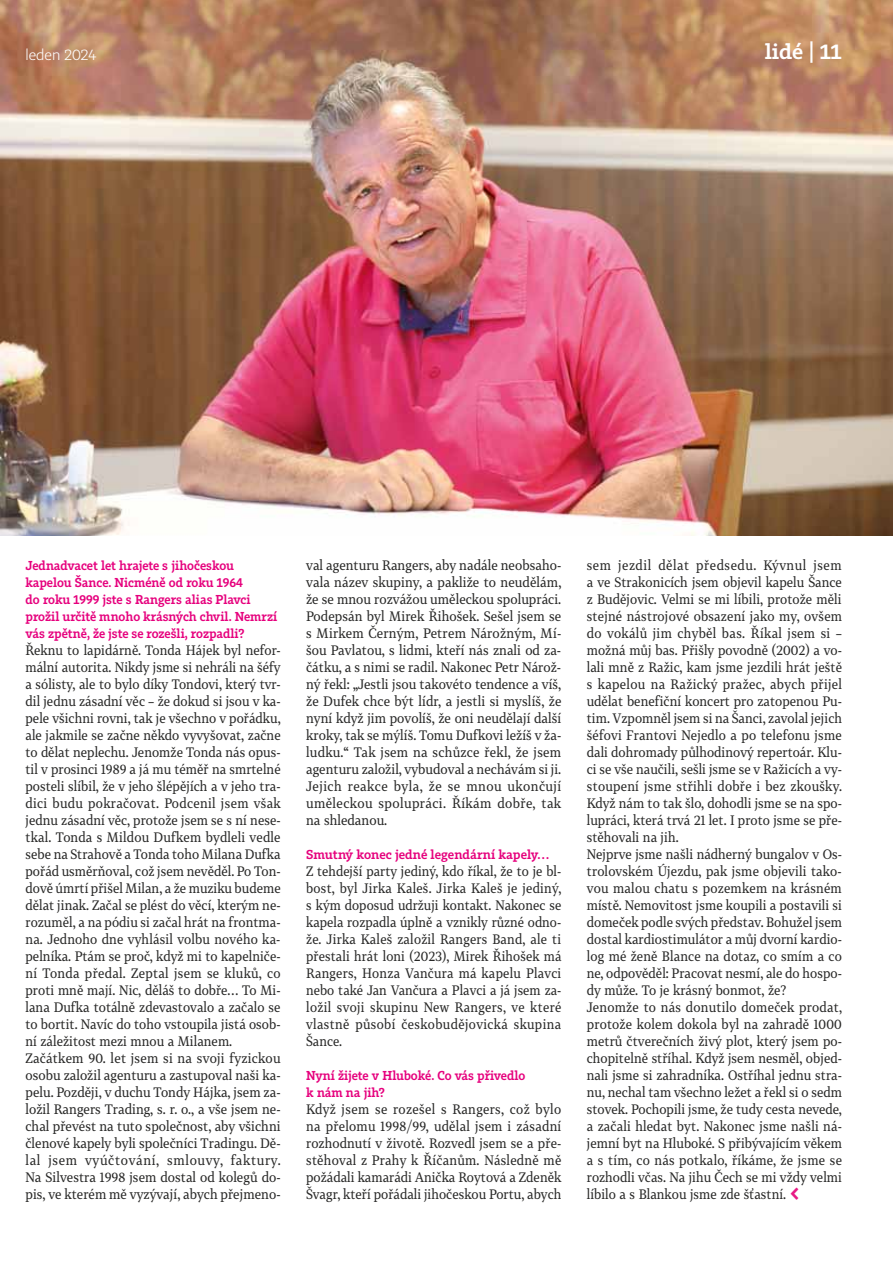
<style>
.page{position:relative;width:893px;height:1263px;background:#fff}
.page>*{position:absolute;margin:0;border:0;box-sizing:border-box;transform-origin:0 0}
.t1{font:300 21px "Tabac Slab";color:#fff}
.t2{font:300 15px "Tabac Sans";color:#fff}
.t3{font:13.5px/17px "Tabac G3";letter-spacing:.005em;color:#282827;scale:.92 1}
.t4{font:13.5px/17px "Tabac G3";letter-spacing:.005em;color:#282827;text-align:justify;scale:.93 1}
.t5{font:13.5px/17px "Tabac G3";letter-spacing:.005em;color:#282827;text-align:justify;scale:.91 1}
.t6{font:300 12.75px/17px "Tabac Slab";color:#e6007d;scale:.92 1}
.t7{font:300 12.75px "Tabac Slab";color:#e6007d;scale:.95 1}
</style>
<div class="page">
<img style="left:0;top:0;width:893px;height:536px">
<p class="t2" style="left:26px;top:45px;width:73px">leden 2024</p>
<h1 class="t1" style="left:765px;top:39px;width:79px">lidé | 11</h1>
<p class="t6" style="left:26px;top:557px;width:275px">Jednadvacet let hrajete s jihočeskou kapelou Šance. Nicméně od roku 1964<br>do roku 1999 jste s Rangers alias Plavci prožil určitě mnoho krásných chvil. Nemrzí vás zpětně, že jste se rozešli, rozpadli?</p>
<p class="t3" style="left:26px;top:641px;width:279px">Řeknu to lapidárně. Tonda Hájek byl nefor&shy;mální autorita. Nikdy jsme si nehráli na šéfy a sólisty, ale to bylo díky Tondovi, který tvr&shy;dil jednu zásadní věc – že dokud si jsou v ka&shy;pele všichni rovni, tak je všechno v pořádku, ale jakmile se začne někdo vyvyšovat, začne to dělat neplechu. Jenomže Tonda nás opus&shy;til v prosinci 1989 a já mu téměř na smrtelné posteli slíbil, že v jeho šlépějích a v jeho tra&shy;dici budu pokračovat. Podcenil jsem však jednu zásadní věc, protože jsem se s ní nese&shy;tkal. Tonda s Mildou Dufkem bydleli vedle sebe na Strahově a Tonda toho Milana Dufka pořád usměrňoval, což jsem nevěděl. Po Ton&shy;dově úmrtí přišel Milan, a že muziku budeme dělat jinak. Začal se plést do věcí, kterým ne&shy;rozuměl, a na pódiu si začal hrát na frontma&shy;na. Jednoho dne vyhlásil volbu nového ka&shy;pelníka. Ptám se proč, když mi to kapelniče&shy;ní Tonda předal. Zeptal jsem se kluků, co proti mně mají. Nic, děláš to dobře… To Mi&shy;lana Dufka totálně zdevastovalo a začalo se to bortit. Navíc do toho vstoupila jistá osob&shy;ní záležitost mezi mnou a Milanem.<br>Začátkem 90. let jsem si na svoji fyzickou osobu založil agenturu a zastupoval naši ka&shy;pelu. Později, v duchu Tondy Hájka, jsem za&shy;ložil Rangers Trading, s. r. o., a vše jsem ne&shy;chal převést na tuto společnost, aby všichni členové kapely byli společníci Tradingu. Dě&shy;lal jsem vyúčtování, smlouvy, faktury.<br>Na Silvestra 1998 jsem dostal od kolegů do&shy;pis, ve kterém mě vyzývají, abych přejmeno-</p>
<p class="t4" style="left:306px;top:556px;width:276px">val agenturu Rangers, aby nadále neobsaho&shy;vala název skupiny, a pakliže to neudělám, že se mnou rozvážou uměleckou spolupráci.<br>Podepsán byl Mirek Řihošek. Sešel jsem se s Mirkem Černým, Petrem Nárožným, Mí&shy;šou Pavlatou, s lidmi, kteří nás znali od za&shy;čátku, a s nimi se radil. Nakonec Petr Nárož&shy;ný řekl: „Jestli jsou takovéto tendence a víš, že Dufek chce být lídr, a jestli si myslíš, že nyní když jim povolíš, že oni neudělají další kroky, tak se mýlíš. Tomu Dufkovi ležíš v ža&shy;ludku.“ Tak jsem na schůzce řekl, že jsem agenturu založil, vybudoval a nechávám si ji.<br>Jejich reakce byla, že se mnou ukončují uměleckou spolupráci. Říkám dobře, tak na shledanou.</p>
<p class="t7" style="left:306px;top:847px;width:257px">Smutný konec jedné legendární kapely…</p>
<p class="t5" style="left:306px;top:862px;width:282px">Z tehdejší party jediný, kdo říkal, že to je bl&shy;bost, byl Jirka Kaleš. Jirka Kaleš je jediný, s kým doposud udržuji kontakt. Nakonec se kapela rozpadla úplně a vznikly různé odno&shy;že. Jirka Kaleš založil Rangers Band, ale ti přestali hrát loni (2023), Mirek Řihošek má Rangers, Honza Vančura má kapelu Plavci nebo také Jan Vančura a Plavci a já jsem za&shy;ložil svoji skupinu New Rangers, ve které vlastně působí českobudějovická skupina Šance.</p>
<p class="t6" style="left:306px;top:1067px;width:240px">Nyní žijete v Hluboké. Co vás přivedlo k nám na jih?</p>
<p class="t3" style="left:306px;top:1100px;width:279px;text-align:justify">Když jsem se rozešel s Rangers, což bylo na přelomu 1998/99, udělal jsem i zásadní rozhodnutí v životě. Rozvedl jsem se a pře&shy;stěhoval z Prahy k Říčanům. Následně mě požádali kamarádi Anička Roytová a Zdeněk Švagr, kteří pořádali jihočeskou Portu, abych</p>
<p class="t3" style="left:587px;top:556px;width:279px">sem jezdil dělat předsedu. Kývnul jsem a ve Strakonicích jsem objevil kapelu Šance z Budějovic. Velmi se mi líbili, protože měli stejné nástrojové obsazení jako my, ovšem do vokálů jim chyběl bas. Říkal jsem si – možná můj bas. Přišly povodně (2002) a vo&shy;lali mně z Ražic, kam jsme jezdili hrát ještě s kapelou na Ražický pražec, abych přijel udělat benefiční koncert pro zatopenou Pu&shy;tim. Vzpomněl jsem si na Šanci, zavolal jejich šéfovi Frantovi Nejedlo a po telefonu jsme dali dohromady půlhodinový repertoár. Klu&shy;ci se vše naučili, sešli jsme se v Ražicích a vy&shy;stoupení jsme střihli dobře i bez zkoušky.<br>Když nám to tak šlo, dohodli jsme se na spo&shy;lupráci, která trvá 21 let. I proto jsme se pře&shy;stěhovali na jih.<br>Nejprve jsme našli nádherný bungalov v Os&shy;trolovském Újezdu, pak jsme objevili tako&shy;vou malou chatu s pozemkem na krásném místě. Nemovitost jsme koupili a postavili si domeček podle svých představ. Bohužel jsem dostal kardiostimulátor a můj dvorní kardio&shy;log mé ženě Blance na dotaz, co smím a co ne, odpověděl: Pracovat nesmí, ale do hospo&shy;dy může. To je krásný bonmot, že?<br>Jenomže to nás donutilo domeček prodat, protože kolem dokola byl na zahradě 1000 metrů čtverečních živý plot, který jsem po&shy;chopitelně stříhal. Když jsem nesměl, objed&shy;nali jsme si zahradníka. Ostříhal jednu stra&shy;nu, nechal tam všechno ležet a řekl si o sedm stovek. Pochopili jsme, že tudy cesta nevede, a začali hledat byt. Nakonec jsme našli ná&shy;jemní byt na Hluboké. S přibývajícím věkem a s tím, co nás potkalo, říkáme, že jsme se rozhodli včas. Na jihu Čech se mi vždy velmi líbilo a s Blankou jsme zde šťastní.</p>
</div>
